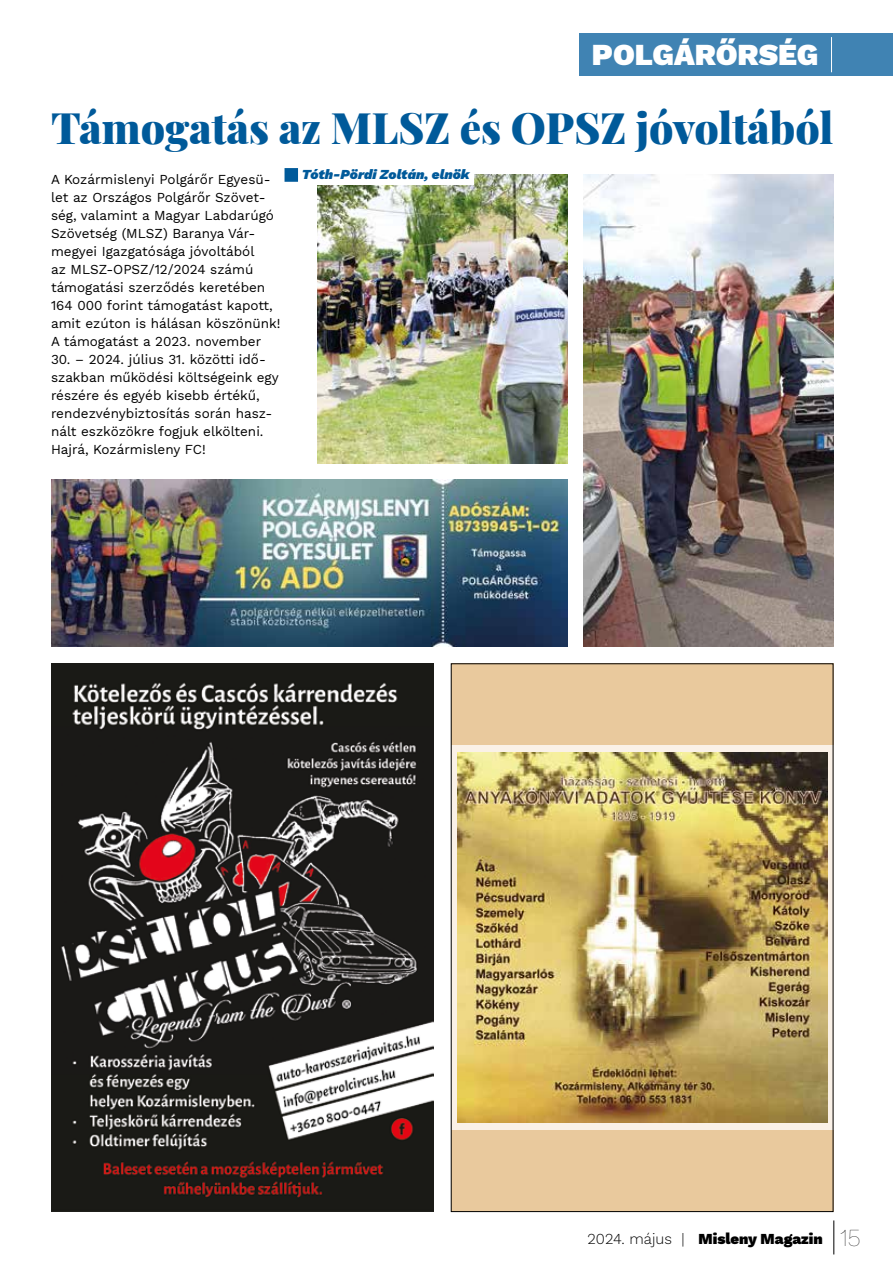
<style>
.page{position:relative;width:893px;height:1263px;background:#fff}
.page>*{position:absolute;margin:0;border:0;box-sizing:border-box;transform-origin:0 0}
.t1{font:42.45px "Playfair Display";color:#005a9a}
.t2{font:900 30px "Work Sans";color:#fff}
.t3{font:900 15px "Work Sans";color:#000}
.t4{font:13.5px/18px "Work Sans";color:#000}
.t5{font:italic 900 13.5px "Work Sans";color:#005a9a}
.s1{font-weight:300}
.s2{font-weight:100;font-size:24px}
</style>
<div class="page">
<img style="left:51px;top:663px;width:383px;height:549px">
<div style="left:451px;top:663px;width:382px;height:549px;background:#faf1e7"></div>
<img style="left:457px;top:753px;width:370px;height:370px">
<div style="left:451px;top:663px;width:382px;height:82px;background:#e9c99d"></div>
<div style="left:451px;top:1130px;width:382px;height:82px;background:#e9c99d"></div>
<img style="left:584px;top:174px;width:249px;height:472px">
<img style="left:51px;top:479px;width:517px;height:167px">
<img style="left:317px;top:174px;width:251px;height:289px">
<div style="left:281px;top:164px;width:193px;height:21px;background:#fff"></div>
<div style="left:285px;top:168px;width:13px;height:14px;background:#005a9a"></div>
<hr style="left:833px;top:1220px;width:1px;height:34px;background:#000">
<div style="left:579px;top:33px;width:314px;height:42px;background:#4083b3"></div>
<hr style="left:831px;top:37px;width:1px;height:35px;background:#fff">
<h2 class="t2" style="left:592px;top:32px;width:228px">POLGÁRŐRSÉG</h2>
<h1 class="t1" style="left:51px;top:95px;width:784px">Támogatás az MLSZ és OPSZ jóvoltából</h1>
<p class="t4" style="left:51px;top:170px;width:231px">A Kozármislenyi Polgárőr Egyesü&shy;let az Országos Polgárőr Szövet&shy;ség, valamint a Magyar Labdarúgó<br>Szövetség (MLSZ) Baranya Vár&shy;megyei Igazgatósága jóvoltából<br>az MLSZ-OPSZ/12/2024 számú támogatási szerződés keretében<br>164 000 forint támogatást kapott, amit ezúton is hálásan köszönünk!<br>A támogatást a 2023. november</p>
<p class="t4" style="left:51px;top:350px;width:229px">30. – 2024. július 31. közötti idő&shy;szakban működési költségeink egy részére és egyéb kisebb értékű, rendezvénybiztosítás során hasz&shy;nált eszközökre fogjuk elkölteni.<br>Hajrá, Kozármisleny FC!</p>
<p class="t5" style="left:302px;top:164px;width:169px">Tóth-Pördi Zoltán, elnök</p>
<p class="t3" style="left:588px;top:1227px;width:275px"><span class="s1">2024. május |</span> Misleny Magazin <span class="s2">15</span></p>
</div>
